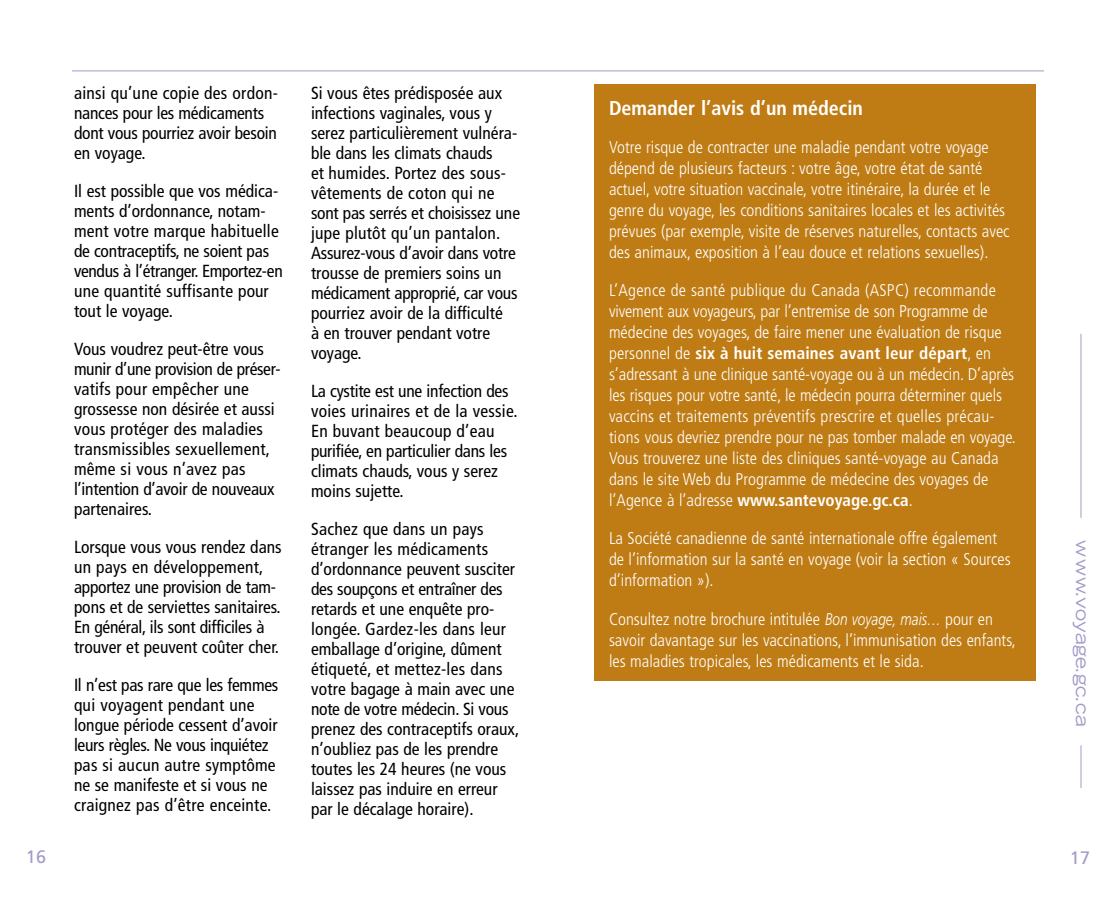
<style>
.page{position:relative;width:1116px;height:900px;background:#fff}
.page>*{position:absolute;margin:0;border:0;box-sizing:border-box;transform-origin:0 0}
.t1{font:700 condensed 20px "Frutiger";color:#fff}
.t2{font:expanded 18px "Trade Gothic LH";color:#a29ac8}
.t3{font:18px "Frutiger";color:#a29ac8}
.t4{font:condensed 17.6px/20px "Frutiger";color:#000}
.t5{font:300 condensed 17px/21px "Frutiger";color:#fff}
.s1{font-weight:700}
.s2{font-style:italic;font-stretch:normal}
</style>
<div class="page">
<hr style="left:1081px;top:334px;width:1px;height:184px;background:#a29ac8">
<hr style="left:72px;top:71px;width:972px;height:1px;background:#a29ac8">
<hr style="left:1081px;top:745px;width:1px;height:43px;background:#a29ac8">
<div style="left:594px;top:84px;width:441px;height:597px;background:#bf7c15"></div>
<p class="t3" style="left:26px;top:849px;width:22px">16</p>
<p class="t4" style="left:74px;top:84px;width:205px">ainsi qu’une copie des ordon&shy;nances pour les médicaments dont vous pourriez avoir besoin en voyage.</p>
<p class="t4" style="left:74px;top:182px;width:210px">Il est possible que vos médica&shy;ments d’ordonnance, notam&shy;ment votre marque habituelle de contraceptifs, ne soient pas vendus à l’étranger. Emportez-en une quantité suffisante pour tout le voyage.</p>
<p class="t4" style="left:74px;top:340px;width:208px">Vous voudrez peut-être vous munir d’une provision de préser&shy;vatifs pour empêcher une grossesse non désirée et aussi vous protéger des maladies transmissibles sexuellement, même si vous n’avez pas l’intention d’avoir de nouveaux partenaires.</p>
<p class="t4" style="left:74px;top:538px;width:209px">Lorsque vous vous rendez dans un pays en développement, apportez une provision de tam&shy;pons et de serviettes sanitaires.<br>En général, ils sont difficiles à trouver et peuvent coûter cher.</p>
<p class="t4" style="left:74px;top:676px;width:206px">Il n’est pas rare que les femmes qui voyagent pendant une longue période cessent d’avoir leurs règles. Ne vous inquiétez pas si aucun autre symptôme ne se manifeste et si vous ne craignez pas d’être enceinte.</p>
<p class="t4" style="left:311px;top:84px;width:211px">Si vous êtes prédisposée aux infections vaginales, vous y serez particulièrement vulnéra&shy;ble dans les climats chauds<br>et humides. Portez des sous&shy;vêtements de coton qui ne sont pas serrés et choisissez une jupe plutôt qu’un pantalon.<br>Assurez-vous d’avoir dans votre trousse de premiers soins un médicament approprié, car vous pourriez avoir de la difficulté<br>à en trouver pendant votre voyage.</p>
<p class="t4" style="left:311px;top:382px;width:208px">La cystite est une infection des voies urinaires et de la vessie.<br>En buvant beaucoup d’eau purifiée, en particulier dans les climats chauds, vous y serez moins sujette.</p>
<p class="t4" style="left:311px;top:520px;width:210px">Sachez que dans un pays étranger les médicaments d’ordonnance peuvent susciter des soupçons et entraîner des retards et une enquête pro&shy;longée. Gardez-les dans leur emballage d’origine, dûment étiqueté, et mettez-les dans votre bagage à main avec une note de votre médecin. Si vous prenez des contraceptifs oraux, n’oubliez pas de les prendre toutes les 24 heures (ne vous laissez pas induire en erreur par le décalage horaire).</p>
<p class="t1" style="left:609px;top:100px;width:255px">Demander l’avis d’un médecin</p>
<p class="t5" style="left:609px;top:138px;width:402px">Votre risque de contracter une maladie pendant votre voyage dépend de plusieurs facteurs : votre âge, votre état de santé actuel, votre situation vaccinale, votre itinéraire, la durée et le genre du voyage, les conditions sanitaires locales et les activités prévues (par exemple, visite de réserves naturelles, contacts avec des animaux, exposition à l’eau douce et relations sexuelles).</p>
<p class="t5" style="left:609px;top:281px;width:408px">L’Agence de santé publique du Canada (ASPC) recommande vivement aux voyageurs, par l’entremise de son Programme de médecine des voyages, de faire mener une évaluation de risque personnel de <span class="s1">six à huit semaines avant leur départ</span>, en s’adressant à une clinique santé-voyage ou à un médecin. D’après les risques pour votre santé, le médecin pourra déterminer quels vaccins et traitements préventifs prescrire et quelles précau&shy;tions vous devriez prendre pour ne pas tomber malade en voyage.<br>Vous trouverez une liste des cliniques santé-voyage au Canada dans le site Web du Programme de médecine des voyages de l’Agence à l’adresse <span class="s1">www.santevoyage.gc.ca</span>.</p>
<p class="t5" style="left:609px;top:529px;width:403px">La Société canadienne de santé internationale offre également de l’information sur la santé en voyage (voir la section « Sources d’information »).</p>
<p class="t5" style="left:609px;top:610px;width:408px">Consultez notre brochure intitulée <span class="s2">Bon voyage, mais…</span> pour en savoir davantage sur les vaccinations, l’immunisation des enfants, les maladies tropicales, les médicaments et le sida.</p>
<p class="t2" style="left:1089px;top:540px;width:188px;rotate:90deg">www.voyage.gc.ca</p>
<p class="t3" style="left:1070px;top:850px;width:22px">17</p>
</div>
